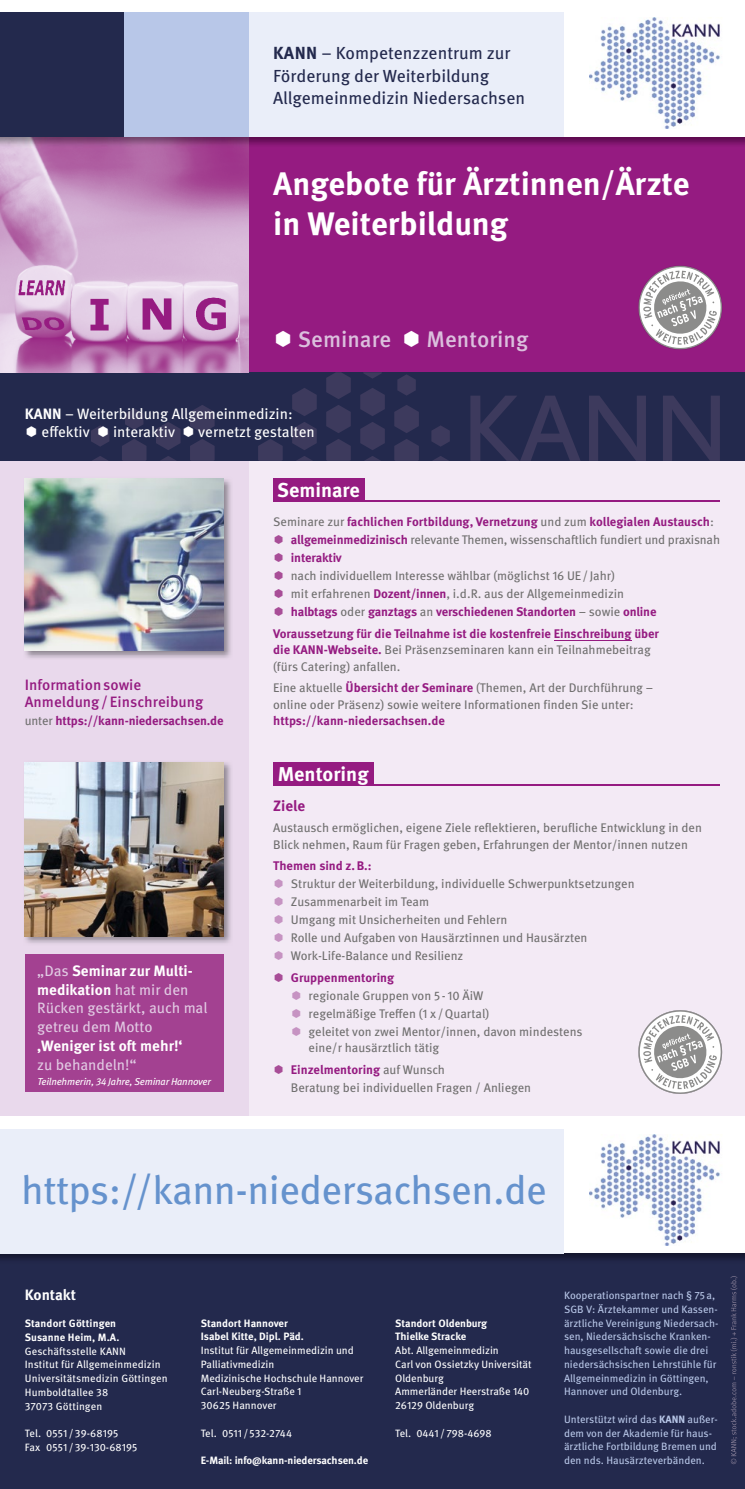
<style>
.page{position:relative;width:745px;height:1489px;background:#fff}
.page>*{position:absolute;margin:0;border:0;box-sizing:border-box;transform-origin:0 0}
.t1{font:40px "Meta Pro";letter-spacing:-.015em;color:#6592cd}
.t2{font:700 32.5px/40px "Meta Pro";color:#fff}
.t3{font:500 22.5px "Meta Pro";color:#dbbfdd}
.t4{font:700 20px "Meta Pro";color:#fff}
.t5{font:17.5px/22.5px "Meta Pro";color:#23294d}
.t6{font:15px/18.8px "Meta Pro";color:#e1cae3}
.t7{font:15px/17.5px "Meta Pro";color:#fff}
.t8{font:500 15px/17.5px "Meta Pro";color:#951b81}
.t9{font:700 15px "Meta Pro";color:#fff}
.t10{font:700 15px "Meta Pro";color:#951b81}
.t11{font:12.5px/18px "Meta Pro";color:#706f6f}
.t12{font:700 12.5px/18px "Meta Pro";color:#951b81}
.t13{font:10.62px/13.8px "Meta Pro";color:#fff}
.t14{font:10.62px/13.8px "Meta Pro";color:#b8c7e8}
.t15{font:700 10.62px/13.8px "Meta Pro";color:#fff}
.t16{font:italic 10px "Meta Pro";letter-spacing:-.02em;color:#fff}
.s1{font-weight:700}
.s2{font-weight:400;color:#706f6f}
.s3{font-weight:700;color:#fff}
.s4{font-weight:700;color:#951b81}
</style>
<div class="page">
<div style="left:0;top:361px;width:744px;height:766px;background:#f3eaf5"></div>
<div style="left:0;top:361px;width:248px;height:766px;background:#e9d9ec"></div>
<div style="left:0;top:361px;width:744px;height:100px;background:#23294d"></div>
<svg style="left:91px;top:372px;width:628px;height:89px"></svg>
<div style="left:25px;top:953px;width:198px;height:138px;background:#a34191"></div>
<hr style="left:273px;top:784px;width:446px;height:1px;background:#951b81">
<div style="left:273px;top:762px;width:100px;height:22px;background:#951b81"></div>
<svg style="left:638px;top:1010px;width:85px;height:84px"></svg>
<img style="left:24px;top:762px;width:207px;height:181px">
<img style="left:25px;top:762px;width:198px;height:174px">
<img style="left:24px;top:478px;width:207px;height:180px">
<img style="left:25px;top:478px;width:198px;height:172px">
<hr style="left:273px;top:500px;width:446px;height:1px;background:#951b81">
<div style="left:273px;top:478px;width:91px;height:23px;background:#951b81"></div>
<hr style="left:553px;top:640px;width:78px;height:1px;background:#951b81">
<div style="left:0;top:1253px;width:744px;height:235px;background:#23294d"></div>
<img style="left:0;top:1253px;width:744px;height:7px">
<div style="left:0;top:1116px;width:744px;height:137px;background:#fff"></div>
<div style="left:0;top:1129px;width:563px;height:124px;background:#eaeef9"></div>
<img style="left:589px;top:1134px;width:131px;height:111px">
<svg style="left:730px;top:1276px;width:7px;height:187px"></svg>
<div style="left:0;top:136px;width:744px;height:236px;background:#951b81"></div>
<svg style="left:638px;top:265px;width:85px;height:85px"></svg>
<img style="left:0;top:147px;width:248px;height:225px">
<img style="left:0;top:136px;width:744px;height:11px">
<img style="left:589px;top:18px;width:131px;height:111px">
<div style="left:248px;top:12px;width:315px;height:124px;background:#eaeef9"></div>
<div style="left:0;top:12px;width:124px;height:124px;background:#23294d"></div>
<div style="left:124px;top:12px;width:124px;height:124px;background:#b8c7e8"></div>
<svg style="left:98px;top:425px;width:10px;height:11px"></svg>
<svg style="left:183px;top:425px;width:10px;height:11px"></svg>
<h3 class="t5" style="left:273px;top:42px;width:253px"><span class="s1">KANN</span> – Kompetenzzentrum zur<br>Förderung der Weiterbildung<br>Allgemeinmedizin Niedersachsen</h3>
<h2 class="t2" style="left:273px;top:161px;width:418px">Angebote für Ärztinnen/Ärzte in Weiterbildung</h2>
<h3 class="t3" style="left:297px;top:322px;width:95px">Seminare</h3>
<h3 class="t3" style="left:426px;top:322px;width:103px">Mentoring</h3>
<p class="t7" style="left:42px;top:405px;width:252px;text-indent:-17px"><span class="s1">KANN</span> – Weiterbildung Allgemeinmedizin: effektiv</p>
<p class="t7" style="left:113px;top:422px;width:63px">interaktiv</p>
<p class="t7" style="left:198px;top:422px;width:118px">vernetzt gestalten</p>
<p class="t8" style="left:25px;top:675px;width:180px">Information sowie<br>Anmeldung / Einschreibung</p>
<p class="t12" style="left:25px;top:710px;width:200px"><span class="s2">unter</span> https://kann-niedersachsen.de</p>
<p class="t6" style="left:37px;top:961px;width:172px">„Das <span class="s3">Seminar zur Multi&shy;medikation</span> hat mir den<br>Rücken gestärkt, auch mal getreu dem Motto</p>
<p class="t9" style="left:37px;top:1033px;width:147px">‚Weniger ist oft mehr!‘</p>
<p class="t6" style="left:37px;top:1055px;width:101px">zu behandeln!“</p>
<p class="t16" style="left:37px;top:1075px;width:175px">Teilnehmerin, 34 Jahre, Seminar Hannover</p>
<h3 class="t4" style="left:277px;top:474px;width:84px">Seminare</h3>
<p class="t12" style="left:291px;top:511px;width:430px;text-indent:-18px"><span class="s2">Seminare zur</span> fachlichen Fortbildung, Vernetzung <span class="s2">und zum</span> kollegialen Austausch<span class="s2">: </span>allgemeinmedizinisch <span class="s2">relevante Themen, wissenschaftlich fundiert und praxisnah </span>interaktiv</p>
<p class="t11" style="left:291px;top:566px;width:367px">nach individuellem Interesse wählbar (möglichst 16 UE / Jahr)<br>mit erfahrenen <span class="s4">Dozent/innen</span>, i.d.R. aus der Allgemeinmedizin <span class="s4">halbtags</span> oder <span class="s4">ganztags</span> an <span class="s4">verschiedenen Standorten</span> – sowie <span class="s4">online</span></p>
<p class="t12" style="left:273px;top:624px;width:387px;line-height:16.2px">Voraussetzung für die Teilnahme ist die kostenfreie Einschreibung über die KANN-Webseite. <span class="s2">Bei Präsenzseminaren kann ein Teilnahmebeitrag (fürs Catering) anfallen.</span></p>
<p class="t11" style="left:273px;top:680px;width:381px;line-height:16.2px">Eine aktuelle <span class="s4">Übersicht der Seminare</span> (Themen, Art der Durchführung – online oder Präsenz) sowie weitere Informationen finden Sie unter:</p>
<p class="t12" style="left:273px;top:710px;width:173px">https://kann-niedersachsen.de</p>
<h3 class="t4" style="left:277px;top:758px;width:92px">Mentoring</h3>
<p class="t10" style="left:273px;top:793px;width:34px">Ziele</p>
<p class="t11" style="left:273px;top:819px;width:430px;line-height:16.2px">Austausch ermöglichen, eigene Ziele reflektieren, berufliche Entwicklung in den<br>Blick nehmen, Raum für Fragen geben, Erfahrungen der Mentor/innen nutzen</p>
<p class="t12" style="left:273px;top:856px;width:100px">Themen sind z. B.:</p>
<p class="t11" style="left:291px;top:874px;width:345px">Struktur der Weiterbildung, individuelle Schwerpunktsetzungen Zusammenarbeit im Team<br>Umgang mit Unsicherheiten und Fehlern<br>Rolle und Aufgaben von Hausärztinnen und Hausärzten Work-Life-Balance und Resilienz</p>
<p class="t12" style="left:291px;top:967px;width:105px">Gruppenmentoring</p>
<p class="t11" style="left:308px;top:986px;width:275px">regionale Gruppen von 5 - 10 ÄiW<br>regelmäßige Treffen (1 x / Quartal)<br>geleitet von zwei Mentor/innen, davon mindestens</p>
<p class="t11" style="left:291px;top:1037px;width:156px;line-height:21.6px;text-indent:18px">eine/r hausärztlich tätig<br><span class="s4">Einzelmentoring</span> auf Wunsch</p>
<p class="t11" style="left:291px;top:1078px;width:242px">Beratung bei individuellen Fragen / Anliegen</p>
<h1 class="t1" style="left:21px;top:1164px;width:526px">https://kann-niedersachsen.de</h1>
<p class="t9" style="left:25px;top:1282px;width:53px">Kontakt</p>
<p class="t15" style="left:25px;top:1315px;width:96px">Standort Göttingen<br>Susanne Heim, M.A.</p>
<p class="t13" style="left:25px;top:1343px;width:144px">Geschäftsstelle KANN<br>Institut für Allgemeinmedizin<br>Universitätsmedizin Göttingen<br>Humboldtallee 38<br>37073 Göttingen</p>
<p class="t13" style="left:25px;top:1426px;width:114px">Tel. 0551 / 39-68195<br>Fax 0551 / 39-130-68195</p>
<p class="t15" style="left:201px;top:1315px;width:105px">Standort Hannover<br>Isabel Kitte, Dipl. Päd.</p>
<p class="t13" style="left:201px;top:1343px;width:164px">Institut für Allgemeinmedizin und<br>Palliativmedizin<br>Medizinische Hochschule Hannover<br>Carl-Neuberg-Straße 1<br>30625 Hannover</p>
<p class="t13" style="left:201px;top:1425px;width:93px">Tel. 0511 / 532-2744</p>
<p class="t15" style="left:201px;top:1452px;width:169px">E-Mail: info@kann-niedersachsen.de</p>
<p class="t15" style="left:395px;top:1315px;width:93px">Standort Oldenburg<br>Thielke Stracke</p>
<p class="t13" style="left:395px;top:1343px;width:138px">Abt. Allgemeinmedizin<br>Carl von Ossietzky Universität<br>Oldenburg<br>Ammerländer Heerstraße 140<br>26129 Oldenburg</p>
<p class="t13" style="left:395px;top:1425px;width:98px">Tel. 0441 / 798-4698</p>
<p class="t14" style="left:563px;top:1288px;width:156px">Kooperationspartner nach § 75 a,<br>SGB V: Ärztekammer und Kassen&shy;ärztliche Vereinigung Niedersach&shy;sen, Niedersächsische Kranken&shy;hausgesellschaft sowie die drei niedersächsischen Lehrstühle für<br>Allgemeinmedizin in Göttingen,<br>Hannover und Oldenburg.</p>
<p class="t14" style="left:563px;top:1412px;width:155px">Unterstützt wird das <span class="s1">KANN</span> außer&shy;dem von der Akademie für haus&shy;ärztliche Fortbildung Bremen und den nds. Hausärzteverbänden.</p>
</div>
